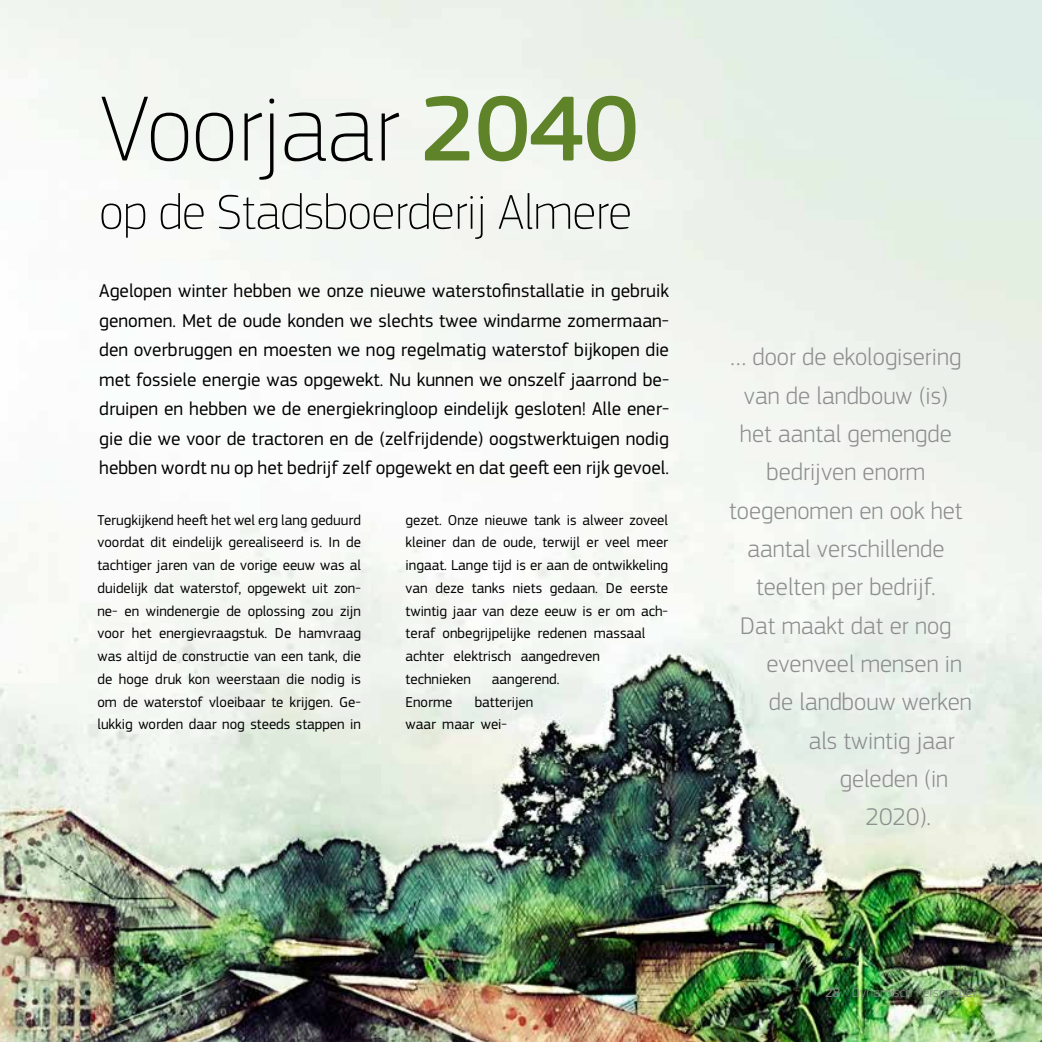
<style>
.page{position:relative;width:1042px;height:1042px;background:#fff}
.page>*{position:absolute;margin:0;border:0;box-sizing:border-box;transform-origin:0 0}
.t1{font:100 96.25px "PF Square Sans Pro";letter-spacing:-.01em;color:#000}
.t2{font:100 50.75px "PF Square Sans Pro";letter-spacing:-.01em;color:#000}
.t3{font:300 25.03px "PF Square Sans Pro";color:#8c8d8d}
.t4{font:19.25px/29.6px "PF Square Sans Pro";color:#000;text-align:justify}
.t5{font:14.88px/22.8px "PF Square Sans Pro";color:#000}
.t6{font:300 14px "PF Square Sans Pro";color:#818383}
.s1{font-weight:500;color:#5f8329}
.s2{font-weight:400}
</style>
<div class="page">
<img style="left:0;top:0;width:1042px;height:1042px">
<h1 class="t1" style="left:99px;top:73px;width:541px">Voorjaar <span class="s1">2040</span></h1>
<h2 class="t2" style="left:99px;top:182px;width:534px">op de Stadsboerderij Almere</h2>
<p class="t4" style="left:99px;top:276px;width:571px">Agelopen winter hebben we onze nieuwe waterstofinstallatie in gebruik genomen. Met de oude konden we slechts twee windarme zomermaan&shy;den overbruggen en moesten we nog regelmatig waterstof bijkopen die met fossiele energie was opgewekt. Nu kunnen we onszelf jaarrond be&shy;druipen en hebben we de energiekringloop eindelijk gesloten! Alle ener&shy;gie die we voor de tractoren en de (zelfrijdende) oogstwerktuigen nodig hebben wordt nu op het bedrijf zelf opgewekt en dat geeft een rijk gevoel.</p>
<p class="t5" style="left:97px;top:508px;width:265px;text-align:justify">Terugkijkend heeft het wel erg lang geduurd voordat dit eindelijk gerealiseerd is. In de tachtiger jaren van de vorige eeuw was al duidelijk dat waterstof, opgewekt uit zon&shy;ne- en windenergie de oplossing zou zijn voor het energievraagstuk. De hamvraag was altijd de constructie van een tank, die de hoge druk kon weerstaan die nodig is om de waterstof vloeibaar te krijgen. Ge&shy;lukkig worden daar nog steeds stappen in</p>
<p class="t5" style="left:406px;top:508px;width:264px">gezet. Onze nieuwe tank is alweer zoveel kleiner dan de oude, terwijl er veel meer ingaat. Lange tijd is er aan de ontwikkeling van deze tanks niets gedaan. De eerste twintig jaar van deze eeuw is er om ach&shy;teraf onbegrijpelijke redenen massaal achter elektrisch aangedreven technieken</p>
<p class="t5" style="left:492px;top:667px;width:69px">aangerend.</p>
<p class="t5" style="left:406px;top:690px;width:129px;text-indent:69px">batterijen waar maar wei-</p>
<p class="t5" style="left:406px;top:690px;width:48px">Enorme</p>
<h3 class="t3" style="left:730px;top:342px;width:232px">… door de ekologisering</h3>
<h3 class="t3" style="left:744px;top:381px;width:206px">van de landbouw (is)</h3>
<h3 class="t3" style="left:740px;top:419px;width:213px">het aantal gemengde</h3>
<h3 class="t3" style="left:766px;top:457px;width:160px">bedrijven enorm</h3>
<h3 class="t3" style="left:729px;top:496px;width:235px">toegenomen en ook het</h3>
<h3 class="t3" style="left:747px;top:534px;width:198px">aantal verschillende</h3>
<h3 class="t3" style="left:756px;top:572px;width:181px">teelten per bedrijf.</h3>
<h3 class="t3" style="left:740px;top:611px;width:213px">Dat maakt dat er nog</h3>
<h3 class="t3" style="left:766px;top:649px;width:197px">evenveel mensen in</h3>
<h3 class="t3" style="left:769px;top:687px;width:204px">de landbouw werken</h3>
<h3 class="t3" style="left:809px;top:725px;width:148px">als twintig jaar</h3>
<h3 class="t3" style="left:840px;top:764px;width:110px">geleden (in</h3>
<h3 class="t3" style="left:865px;top:802px;width:67px">2020).</h3>
<p class="t6" style="left:825px;top:984px;width:154px"><span class="s2">28</span> Dynamisch Perspectief</p>
</div>
